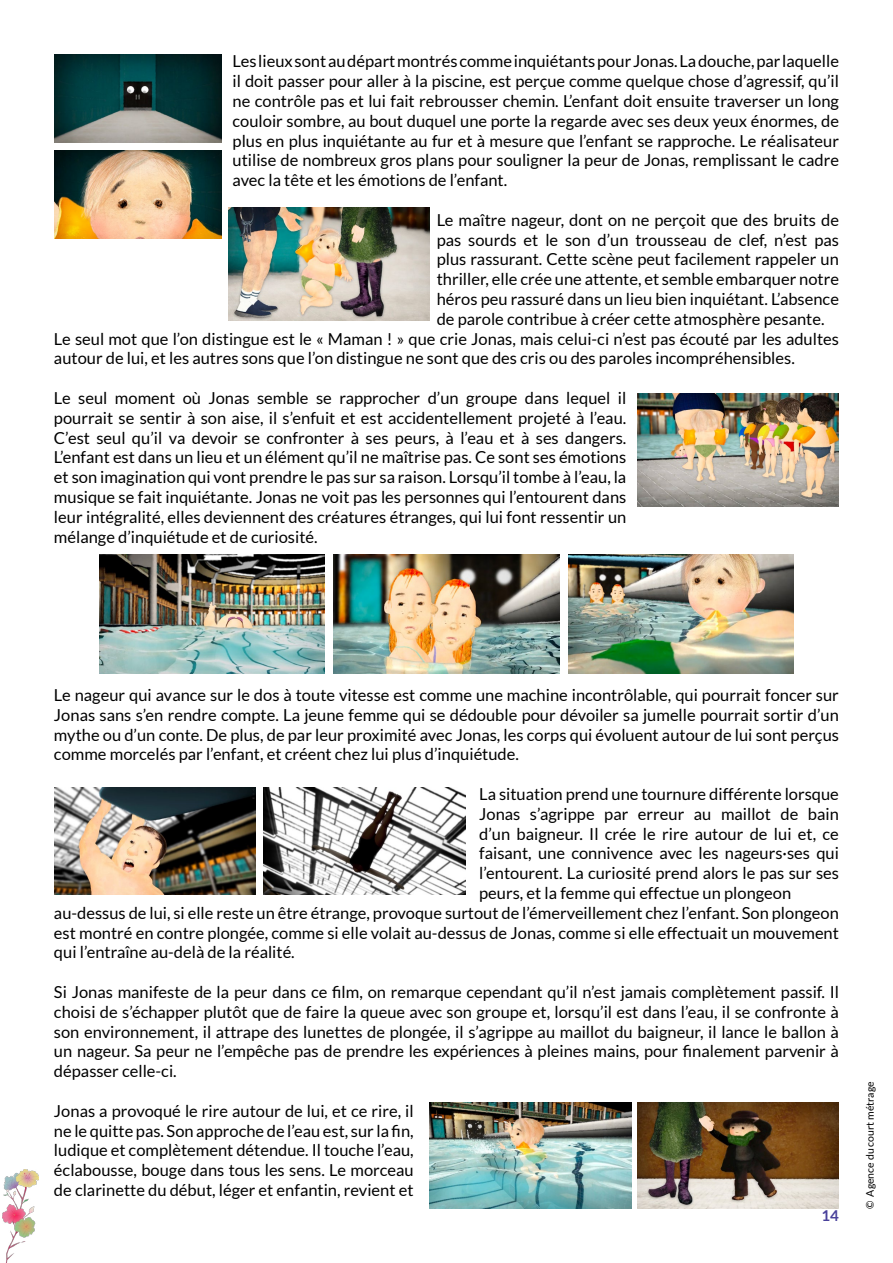
<style>
.page{position:relative;width:893px;height:1263px;background:#fff}
.page>*{position:absolute;margin:0;border:0;box-sizing:border-box;transform-origin:0 0}
.t1{font:16.5px/19.8px "Lato";color:#000;text-align:justify}
.t2{font:700 15px "Lato";color:#49419b}
.t3{font:10.5px "Lato";color:#000}
</style>
<div class="page">
<img style="left:2px;top:1169px;width:36px;height:94px">
<img style="left:54px;top:788px;width:201px;height:106px">
<img style="left:264px;top:788px;width:201px;height:106px">
<img style="left:430px;top:1102px;width:201px;height:107px">
<img style="left:637px;top:1102px;width:202px;height:107px">
<img style="left:54px;top:54px;width:167px;height:88px">
<img style="left:54px;top:150px;width:167px;height:88px">
<img style="left:229px;top:207px;width:201px;height:114px">
<img style="left:637px;top:393px;width:202px;height:114px">
<img style="left:99px;top:555px;width:226px;height:119px">
<img style="left:334px;top:555px;width:225px;height:119px">
<img style="left:568px;top:555px;width:226px;height:119px">
<p class="t1" style="left:233px;top:51px;width:608px">Les lieux sont au départ montrés comme inquiétants pour Jonas. La douche, par laquelle il doit passer pour aller à la piscine, est perçue comme quelque chose d’agressif, qu’il ne contrôle pas et lui fait rebrousser chemin. L’enfant doit ensuite traverser un long couloir sombre, au bout duquel une porte la regarde avec ses deux yeux énormes, de plus en plus inquiétante au fur et à mesure que l’enfant se rapproche. Le réalisateur utilise de nombreux gros plans pour souligner la peur de Jonas, remplissant le cadre avec la tête et les émotions de l’enfant.</p>
<p class="t1" style="left:437px;top:210px;width:404px">Le maître nageur, dont on ne perçoit que des bruits de</p>
<p class="t1" style="left:437px;top:230px;width:404px">pas sourds et le son d’un trousseau de clef, n’est pas</p>
<p class="t1" style="left:437px;top:249px;width:404px">plus rassurant. Cette scène peut facilement rappeler un</p>
<p class="t1" style="left:437px;top:269px;width:404px">thriller, elle crée une attente, et semble embarquer notre</p>
<p class="t1" style="left:437px;top:289px;width:404px">héros peu rassuré dans un lieu bien inquiétant. L’absence</p>
<p class="t1" style="left:437px;top:309px;width:389px">de parole contribue à créer cette atmosphère pesante.</p>
<p class="t1" style="left:54px;top:329px;width:786px">Le seul mot que l’on distingue est le « Maman ! » que crie Jonas, mais celui-ci n’est pas écouté par les adultes</p>
<p class="t1" style="left:54px;top:348px;width:742px">autour de lui, et les autres sons que l’on distingue ne sont que des cris ou des paroles incompréhensibles.</p>
<p class="t1" style="left:54px;top:388px;width:574px">Le seul moment où Jonas semble se rapprocher d’un groupe dans lequel il pourrait se sentir à son aise, il s’enfuit et est accidentellement projeté à l’eau.<br>C’est seul qu’il va devoir se confronter à ses peurs, à l’eau et à ses dangers.<br>L’enfant est dans un lieu et un élément qu’il ne maîtrise pas. Ce sont ses émotions et son imagination qui vont prendre le pas sur sa raison. Lorsqu’il tombe à l’eau, la musique se fait inquiétante. Jonas ne voit pas les personnes qui l’entourent dans leur intégralité, elles deviennent des créatures étranges, qui lui font ressentir un mélange d’inquiétude et de curiosité.</p>
<p class="t1" style="left:54px;top:685px;width:786px">Le nageur qui avance sur le dos à toute vitesse est comme une machine incontrôlable, qui pourrait foncer sur Jonas sans s’en rendre compte. La jeune femme qui se dédouble pour dévoiler sa jumelle pourrait sortir d’un mythe ou d’un conte. De plus, de par leur proximité avec Jonas, les corps qui évoluent autour de lui sont perçus comme morcelés par l’enfant, et créent chez lui plus d’inquiétude.</p>
<p class="t1" style="left:479px;top:784px;width:361px">La situation prend une tournure différente lorsque</p>
<p class="t1" style="left:479px;top:804px;width:361px">Jonas s’agrippe par erreur au maillot de bain</p>
<p class="t1" style="left:479px;top:824px;width:361px">d’un baigneur. Il crée le rire autour de lui et, ce</p>
<p class="t1" style="left:479px;top:843px;width:361px">faisant, une connivence avec les nageurs·ses qui</p>
<p class="t1" style="left:479px;top:863px;width:361px">l’entourent. La curiosité prend alors le pas sur ses</p>
<p class="t1" style="left:479px;top:883px;width:314px">peurs, et la femme qui effectue un plongeon</p>
<p class="t1" style="left:54px;top:903px;width:786px">au-dessus de lui, si elle reste un être étrange, provoque surtout de l’émerveillement chez l’enfant. Son plongeon</p>
<p class="t1" style="left:54px;top:923px;width:786px">est montré en contre plongée, comme si elle volait au-dessus de Jonas, comme si elle effectuait un mouvement</p>
<p class="t1" style="left:54px;top:942px;width:242px">qui l’entraîne au-delà de la réalité.</p>
<p class="t1" style="left:54px;top:982px;width:786px">Si Jonas manifeste de la peur dans ce film, on remarque cependant qu’il n’est jamais complètement passif. Il choisi de s’échapper plutôt que de faire la queue avec son groupe et, lorsqu’il est dans l’eau, il se confronte à son environnement, il attrape des lunettes de plongée, il s’agrippe au maillot du baigneur, il lance le ballon à un nageur. Sa peur ne l’empêche pas de prendre les expériences à pleines mains, pour finalement parvenir à dépasser celle-ci.</p>
<p class="t1" style="left:54px;top:1101px;width:361px">Jonas a provoqué le rire autour de lui, et ce rire, il ne le quitte pas. Son approche de l’eau est, sur la fin, ludique et complètement détendue. Il touche l’eau, éclabousse, bouge dans tous les sens. Le morceau de clarinette du début, léger et enfantin, revient et</p>
<p class="t2" style="left:822px;top:1207px;width:19px">14</p>
<p class="t3" style="left:864px;top:1209px;width:129px;rotate:-90deg">© Agence du court métrage</p>
</div>
